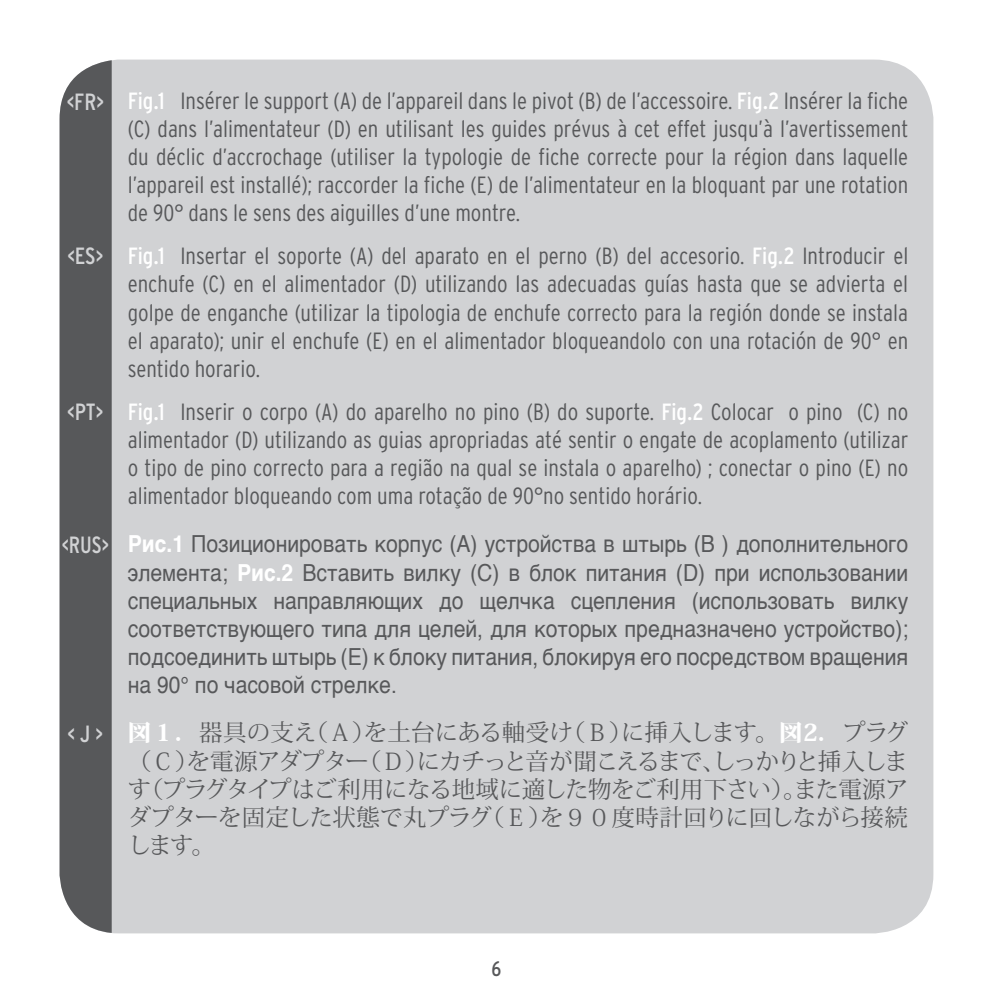
<style>
.page{position:relative;width:993px;height:993px;background:#fff}
.page>*{position:absolute;margin:0;border:0;box-sizing:border-box;transform-origin:0 0}
.t1{font:300 condensed 23.45px/28px "Interstate";color:#57585a;text-align:justify}
.t2{font:23.45px/28px "Helvetica";color:#57585a;text-align:justify;scale:.9 1}
.t3{font:23.45px/28px "Koz Min Pro";letter-spacing:-.025em;color:#57585a;text-align:justify}
.t4{font:condensed 23.45px "Interstate";letter-spacing:-.005em;color:#d1d2d4}
.t5{font:condensed 23.45px "Interstate";letter-spacing:-.005em;color:#d1d2d4;scale:.95 1}
.t6{font:condensed 21px "Interstate";color:#57585a}
.s1{font-weight:400;color:#fff}
.s2{font-weight:700;color:#fff}
.s3{font-weight:800;color:#fff}
</style>
<div class="page">
<div style="left:60px;top:60px;width:873px;height:873px;background:#d1d2d4;border-radius:60px"></div>
<div style="left:60px;top:60px;width:52px;height:872px;background:#57585a"></div>
<p class="t4" style="left:67px;top:88px;width:39px">&lt;FR&gt;</p>
<p class="t4" style="left:67px;top:242px;width:37px">&lt;ES&gt;</p>
<p class="t4" style="left:67px;top:398px;width:38px">&lt;PT&gt;</p>
<p class="t5" style="left:62px;top:531px;width:51px">&lt;RUS&gt;</p>
<p class="t4" style="left:67px;top:720px;width:37px">&lt;J&gt;</p>
<p class="t1" style="left:128px;top:86px;width:781px"><span class="s1">Fig.1</span> Insérer le support (A) de l’appareil dans le pivot (B) de l’accessoire. <span class="s1">Fig.2</span> Insérer la fiche (C) dans l’alimentateur (D) en utilisant les guides prévus à cet effet jusqu’à l’avertissement du déclic d’accrochage (utiliser la typologie de fiche correcte pour la région dans laquelle l’appareil est installé); raccorder la fiche (E) de l’alimentateur en la bloquant par une rotation de 90° dans le sens des aiguilles d’une montre.</p>
<p class="t1" style="left:128px;top:242px;width:781px"><span class="s1">Fig.1</span> Insertar el soporte (A) del aparato en el perno (B) del accesorio. <span class="s1">Fig.2</span> Introducir el enchufe (C) en el alimentador (D) utilizando las adecuadas guías hasta que se advierta el golpe de enganche (utilizar la tipologia de enchufe correcto para la región donde se instala el aparato); unir el enchufe (E) en el alimentador bloqueandolo con una rotación de 90° en sentido horario.</p>
<p class="t1" style="left:128px;top:397px;width:781px"><span class="s1">Fig.1</span> Inserir o corpo (A) do aparelho no pino (B) do suporte. <span class="s1">Fig.2</span> Colocar o pino (C) no alimentador (D) utilizando as guias apropriadas até sentir o engate de acoplamento (utilizar o tipo de pino correcto para a região na qual se instala o aparelho) ; conectar o pino (E) no alimentador bloqueando com uma rotação de 90°no sentido horário.</p>
<p class="t2" style="left:128px;top:530px;width:868px"><span class="s2">Рис.1</span> Позиционировать корпус (A) устройства в штырь (B ) дополнительного элемента; <span class="s2">Рис.2</span> Вставить вилку (C) в блок питания (D) при использовании специальных направляющих до щелчка сцепления (использовать вилку соответствующего типа для целей, для которых предназначено устройство); подсоединить штырь (E) к блоку питания, блокируя его посредством вращения на 90° по часовой стрелке.</p>
<p class="t3" style="left:128px;top:717px;width:782px"><span class="s3">図１．</span>器具の支え（Ａ）を土台にある軸受け（Ｂ）に挿入します。<span class="s3">図2．</span>プラグ（Ｃ）を電源アダプター（Ｄ）にカチっと音が聞こえるまで、しっかりと挿入します（プラグタイプはご利用になる地域に適した物をご利用下さい）。また電源アダプターを固定した状態で丸プラグ（Ｅ）を９０度時計回りに回しながら接続します。</p>
<p class="t6" style="left:491px;top:956px;width:11px">6</p>
</div>
